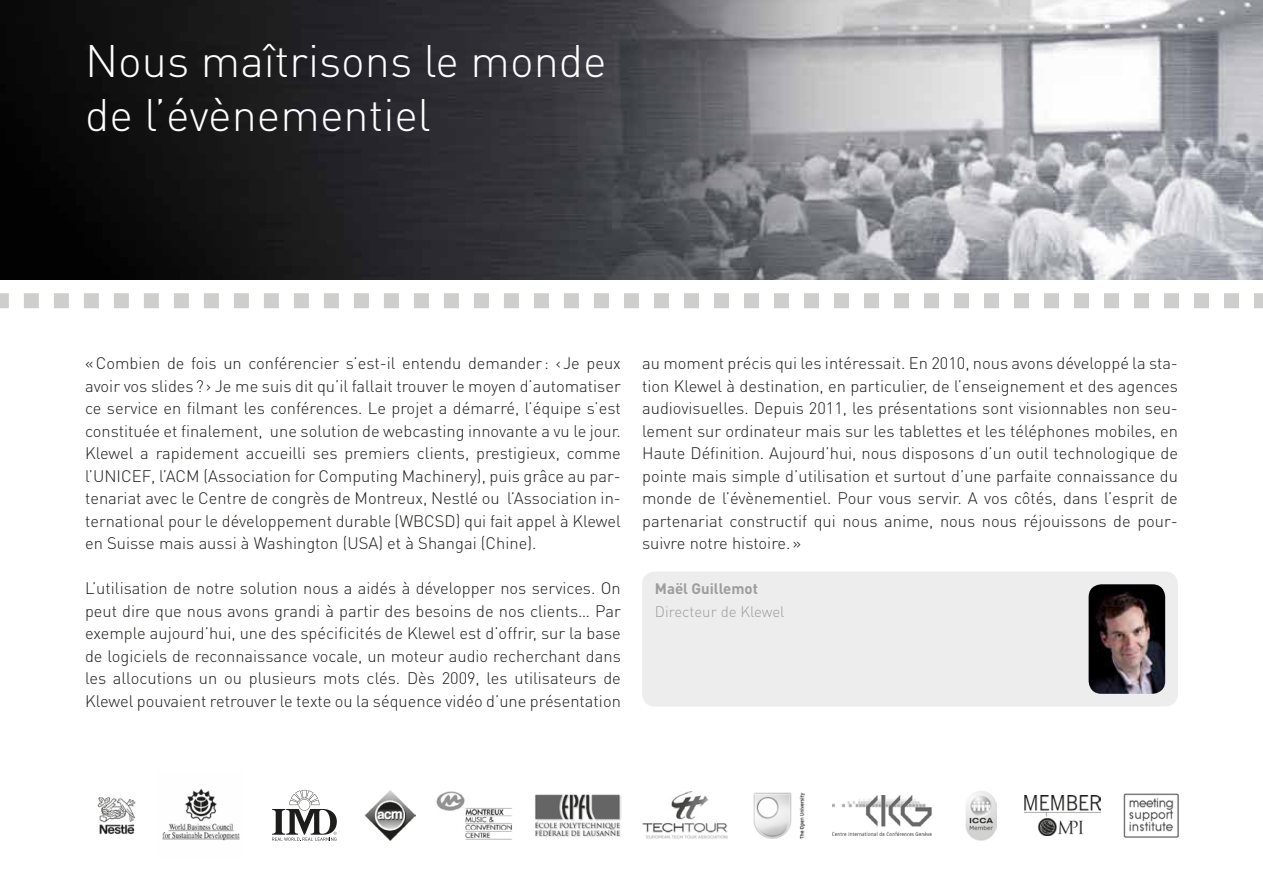
<style>
.page{position:relative;width:1263px;height:893px;background:#fff}
.page>*{position:absolute;margin:0;border:0;box-sizing:border-box;transform-origin:0 0}
.t1{font:300 45px/54px "DIN Pro";color:#fff}
.t2{font:300 16.5px/22.5px "DIN Pro";color:#1d1d1b;text-align:justify}
.t3{font:300 15px "DIN Pro";color:#9d9d9c}
.t4{font:700 15px "DIN Pro";color:#9d9d9c}
</style>
<div class="page">
<div style="left:642px;top:572px;width:536px;height:135px;background:#ededed;border-radius:13px"></div>
<img style="left:0;top:0;width:1263px;height:279px">
<svg style="left:0;top:293px;width:1263px;height:16px"></svg>
<img style="left:1088px;top:584px;width:77px;height:110px">
<img style="left:965px;top:791px;width:32px;height:50px">
<img style="left:1025px;top:795px;width:75px;height:41px">
<img style="left:1123px;top:793px;width:56px;height:45px">
<img style="left:436px;top:792px;width:76px;height:47px">
<img style="left:365px;top:790px;width:51px;height:51px">
<img style="left:832px;top:795px;width:100px;height:40px">
<img style="left:535px;top:794px;width:87px;height:43px">
<svg style="left:272px;top:790px;width:65px;height:51px"></svg>
<img style="left:97px;top:797px;width:39px;height:38px">
<img style="left:754px;top:792px;width:51px;height:46px">
<img style="left:642px;top:792px;width:85px;height:47px">
<img style="left:162px;top:788px;width:78px;height:53px">
<h1 class="t1" style="left:85px;top:32px;width:523px">Nous maîtrisons le monde de l’évènementiel</h1>
<p class="t2" style="left:85px;top:351px;width:537px">«Combien de fois un conférencier s’est-il entendu demander : ‹ Je peux avoir vos slides ? › Je me suis dit qu’il fallait trouver le moyen d’automatiser ce service en filmant les conférences. Le projet a démarré, l’équipe s’est constituée et finalement, une solution de webcasting innovante a vu le jour.<br>Klewel a rapidement accueilli ses premiers clients, prestigieux, comme l’UNICEF, l’ACM (Association for Computing Machinery), puis grâce au par&shy;tenariat avec le Centre de congrès de Montreux, Nestlé ou l’Association in&shy;ternational pour le développement durable (WBCSD) qui fait appel à Klewel en Suisse mais aussi à Washington (USA) et à Shangai (Chine).</p>
<p class="t2" style="left:85px;top:576px;width:537px">L’utilisation de notre solution nous a aidés à développer nos services. On peut dire que nous avons grandi à partir des besoins de nos clients… Par exemple aujourd’hui, une des spécificités de Klewel est d’offrir, sur la base de logiciels de reconnaissance vocale, un moteur audio recherchant dans les allocutions un ou plusieurs mots clés. Dès 2009, les utilisateurs de Klewel pouvaient retrouver le texte ou la séquence vidéo d’une présentation</p>
<p class="t2" style="left:642px;top:351px;width:537px">au moment précis qui les intéressait. En 2010, nous avons développé la sta&shy;tion Klewel à destination, en particulier, de l’enseignement et des agences audiovisuelles. Depuis 2011, les présentations sont visionnables non seu&shy;lement sur ordinateur mais sur les tablettes et les téléphones mobiles, en Haute Définition. Aujourd’hui, nous disposons d’un outil technologique de pointe mais simple d’utilisation et surtout d’une parfaite connaissance du monde de l’évènementiel. Pour vous servir. A vos côtés, dans l’esprit de partenariat constructif qui nous anime, nous nous réjouissons de pour&shy;suivre notre histoire.»</p>
<p class="t4" style="left:655px;top:578px;width:105px">Maël Guillemot</p>
<p class="t3" style="left:655px;top:601px;width:131px">Directeur de Klewel</p>
</div>
